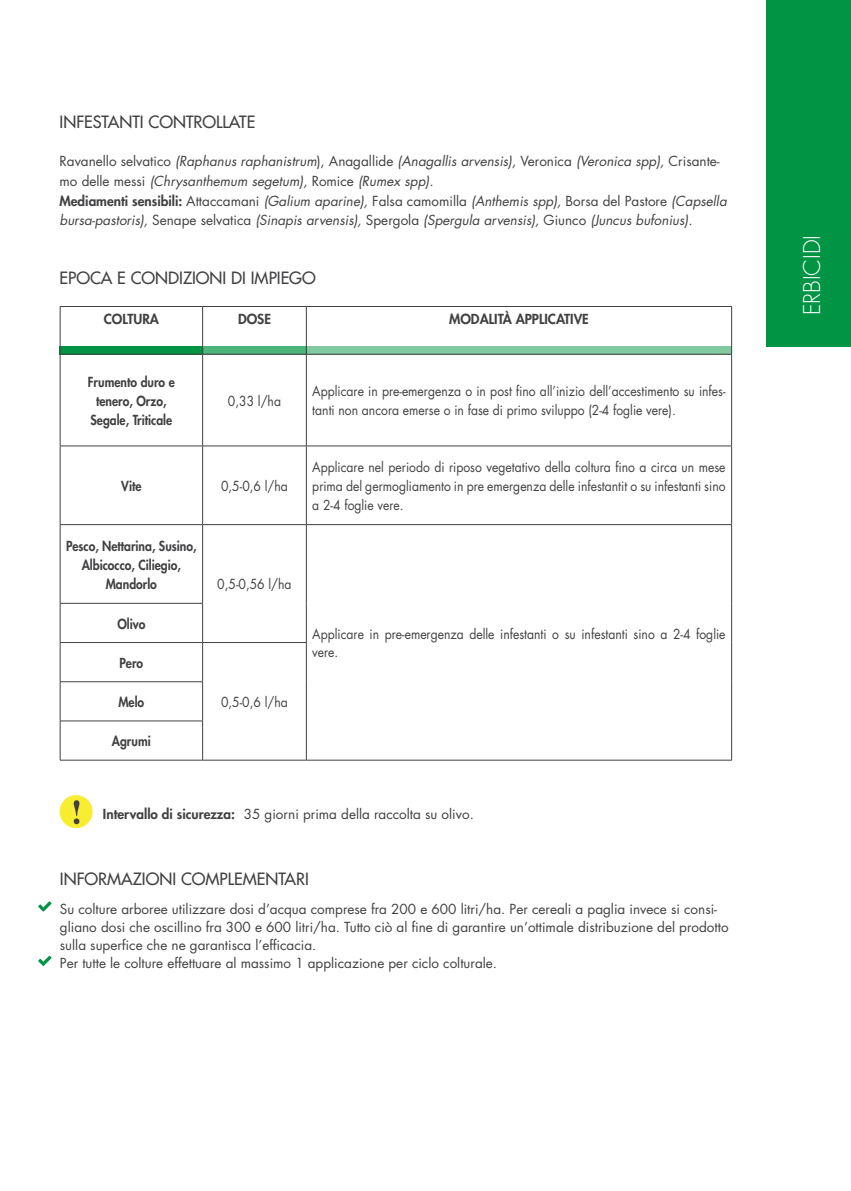
<style>
.page{position:relative;width:851px;height:1191px;background:#fff}
.page>*{position:absolute;margin:0;border:0;box-sizing:border-box;transform-origin:0 0}
.t1{font:300 22.5px "Futura Std";color:#fff}
.t2{font:500 16.5px "Futura Std";color:#414042}
.t3{font:13.5px/18.9px "Futura Std";color:#414042;scale:.9 1}
.t4{font:13.5px/18px "Futura Std";color:#414042}
.t5{font:italic 13.5px/19.6px "Futura Std";color:#414042}
.t6{font:800 13.5px/18.9px "Futura Std";color:#414042;text-align:center;scale:.9 1}
.t7{font:800 13.5px "Futura Std";color:#414042}
.s1{font-style:normal}
.s2{font-weight:800;font-style:normal}
.s3{font-weight:800}
</style>
<div class="page">
<div style="left:766px;top:0;width:84px;height:346px;background:#009444"></div>
<div style="left:60px;top:346px;width:142px;height:8px;background:#009444"></div>
<div style="left:202px;top:346px;width:104px;height:8px;background:#4db47c"></div>
<div style="left:306px;top:346px;width:425px;height:8px;background:#80c9a1"></div>
<hr style="left:306px;top:306px;width:425px;height:1px;background:#414042">
<hr style="left:731px;top:307px;width:1px;height:47px;background:#414042">
<hr style="left:60px;top:721px;width:1px;height:39px;background:#414042">
<hr style="left:60px;top:760px;width:143px;height:1px;background:#414042">
<hr style="left:202px;top:306px;width:104px;height:1px;background:#414042">
<hr style="left:306px;top:307px;width:1px;height:47px;background:#414042">
<hr style="left:202px;top:354px;width:1px;height:92px;background:#414042">
<hr style="left:306px;top:354px;width:1px;height:92px;background:#414042">
<hr style="left:202px;top:446px;width:1px;height:78px;background:#414042">
<hr style="left:306px;top:446px;width:1px;height:78px;background:#414042">
<hr style="left:202px;top:525px;width:1px;height:78px;background:#414042">
<hr style="left:306px;top:525px;width:1px;height:78px;background:#414042">
<hr style="left:306px;top:603px;width:1px;height:39px;background:#414042">
<hr style="left:202px;top:643px;width:1px;height:38px;background:#414042">
<hr style="left:202px;top:721px;width:1px;height:39px;background:#414042">
<hr style="left:60px;top:354px;width:1px;height:92px;background:#414042">
<hr style="left:202px;top:354px;width:104px;height:1px;background:#414042">
<hr style="left:306px;top:354px;width:425px;height:1px;background:#414042">
<hr style="left:731px;top:354px;width:1px;height:92px;background:#414042">
<hr style="left:60px;top:446px;width:143px;height:1px;background:#414042">
<hr style="left:60px;top:446px;width:1px;height:78px;background:#414042">
<hr style="left:202px;top:446px;width:104px;height:1px;background:#414042">
<hr style="left:306px;top:446px;width:425px;height:1px;background:#414042">
<hr style="left:731px;top:446px;width:1px;height:78px;background:#414042">
<hr style="left:60px;top:524px;width:143px;height:1px;background:#414042">
<hr style="left:60px;top:525px;width:1px;height:78px;background:#414042">
<hr style="left:202px;top:524px;width:104px;height:1px;background:#414042">
<hr style="left:306px;top:524px;width:425px;height:1px;background:#414042">
<hr style="left:731px;top:525px;width:1px;height:78px;background:#414042">
<hr style="left:731px;top:603px;width:1px;height:39px;background:#414042">
<hr style="left:731px;top:642px;width:1px;height:39px;background:#414042">
<hr style="left:731px;top:681px;width:1px;height:40px;background:#414042">
<hr style="left:731px;top:721px;width:1px;height:39px;background:#414042">
<hr style="left:306px;top:760px;width:425px;height:1px;background:#414042">
<hr style="left:60px;top:603px;width:143px;height:1px;background:#414042">
<hr style="left:60px;top:603px;width:1px;height:39px;background:#414042">
<hr style="left:202px;top:603px;width:1px;height:39px;background:#414042">
<hr style="left:60px;top:642px;width:143px;height:1px;background:#414042">
<hr style="left:60px;top:643px;width:1px;height:38px;background:#414042">
<hr style="left:202px;top:642px;width:104px;height:1px;background:#414042">
<hr style="left:306px;top:643px;width:1px;height:38px;background:#414042">
<hr style="left:306px;top:681px;width:1px;height:40px;background:#414042">
<hr style="left:306px;top:721px;width:1px;height:39px;background:#414042">
<hr style="left:202px;top:760px;width:104px;height:1px;background:#414042">
<hr style="left:60px;top:681px;width:143px;height:1px;background:#414042">
<hr style="left:60px;top:682px;width:1px;height:38px;background:#414042">
<hr style="left:202px;top:682px;width:1px;height:38px;background:#414042">
<hr style="left:60px;top:720px;width:143px;height:1px;background:#414042">
<hr style="left:60px;top:306px;width:143px;height:1px;background:#414042">
<hr style="left:60px;top:307px;width:1px;height:47px;background:#414042">
<hr style="left:202px;top:307px;width:1px;height:47px;background:#414042">
<hr style="left:60px;top:354px;width:143px;height:1px;background:#414042">
<svg style="left:38px;top:901px;width:13px;height:10px"></svg>
<svg style="left:38px;top:955px;width:13px;height:11px"></svg>
<div style="left:60px;top:795px;width:33px;height:33px;background:#f9ed32;border-radius:50%"></div>
<svg style="left:74px;top:800px;width:5px;height:24px"></svg>
<p class="t2" style="left:60px;top:112px;width:197px">INFESTANTI CONTROLLATE</p>
<p class="t5" style="left:60px;top:151px;width:668px"><span class="s1">Ravanello selvatico</span> (Raphanus raphanistrum<span class="s1">), Anagallide</span> (Anagallis arvensis), <span class="s1">Veronica</span> (Veronica spp), <span class="s1">Crisante&shy;mo delle messi</span> (Chrysanthemum segetum), <span class="s1">Romice</span> (Rumex spp).<br><span class="s2">Mediamenti sensibili:</span> <span class="s1">Attaccamani</span> (Galium aparine), <span class="s1">Falsa camomilla</span> (Anthemis spp), <span class="s1">Borsa del Pastore</span> (Capsella bursa-pastoris), <span class="s1">Senape selvatica</span> (Sinapis arvensis), <span class="s1">Spergola</span> (Spergula arvensis), <span class="s1">Giunco</span> (Juncus bufonius).</p>
<p class="t2" style="left:60px;top:267px;width:258px">EPOCA E CONDIZIONI DI IMPIEGO</p>
<p class="t7" style="left:104px;top:310px;width:57px">COLTURA</p>
<p class="t7" style="left:238px;top:310px;width:34px">DOSE</p>
<p class="t7" style="left:449px;top:310px;width:141px">MODALITÀ APPLICATIVE</p>
<p class="t6" style="left:88px;top:372px;width:98px">Frumento duro e tenero, Orzo,<br>Segale, Triticale</p>
<p class="t3" style="left:228px;top:391px;width:60px">0,33 l/ha</p>
<p class="t3" style="left:312px;top:382px;width:460px">Applicare in pre-emergenza o in post fino all’inizio dell’accestimento su infes&shy;tanti non ancora emerse o in fase di primo sviluppo (2-4 foglie vere).</p>
<p class="t6" style="left:121px;top:476px;width:24px">Vite</p>
<p class="t3" style="left:221px;top:476px;width:76px">0,5-0,6 l/ha</p>
<p class="t6" style="left:66px;top:536px;width:146px">Pesco, Nettarina, Susino,<br>Albicocco, Ciliegio,<br>Mandorlo</p>
<p class="t3" style="left:217px;top:575px;width:84px">0,5-0,56 l/ha</p>
<p class="t6" style="left:117px;top:614px;width:33px">Olivo</p>
<p class="t6" style="left:119px;top:653px;width:28px">Pero</p>
<p class="t6" style="left:118px;top:692px;width:30px">Melo</p>
<p class="t3" style="left:221px;top:692px;width:76px">0,5-0,6 l/ha</p>
<p class="t6" style="left:112px;top:731px;width:45px">Agrumi</p>
<p class="t3" style="left:312px;top:457px;width:460px;text-align:justify">Applicare nel periodo di riposo vegetativo della coltura fino a circa un mese prima del germogliamento in pre emergenza delle infestantit o su infestanti sino a 2-4 foglie vere.</p>
<p class="t3" style="left:312px;top:624px;width:460px">Applicare in pre-emergenza delle infestanti o su infestanti sino a 2-4 foglie vere.</p>
<p class="t4" style="left:103px;top:804px;width:372px"><span class="s3">Intervallo di sicurezza:</span> 35 giorni prima della raccolta su olivo.</p>
<p class="t2" style="left:60px;top:869px;width:250px">INFORMAZIONI COMPLEMENTARI</p>
<p class="t4" style="left:60px;top:900px;width:670px">Su colture arboree utilizzare dosi d’acqua comprese fra 200 e 600 litri/ha. Per cereali a paglia invece si consi&shy;gliano dosi che oscillino fra 300 e 600 litri/ha. Tutto ciò al fine di garantire un’ottimale distribuzione del prodotto sulla superfice che ne garantisca l’efficacia.<br>Per tutte le colture effettuare al massimo 1 applicazione per ciclo colturale.</p>
<h1 class="t1" style="left:798px;top:315px;width:82px;rotate:-90deg">ERBICIDI</h1>
</div>
